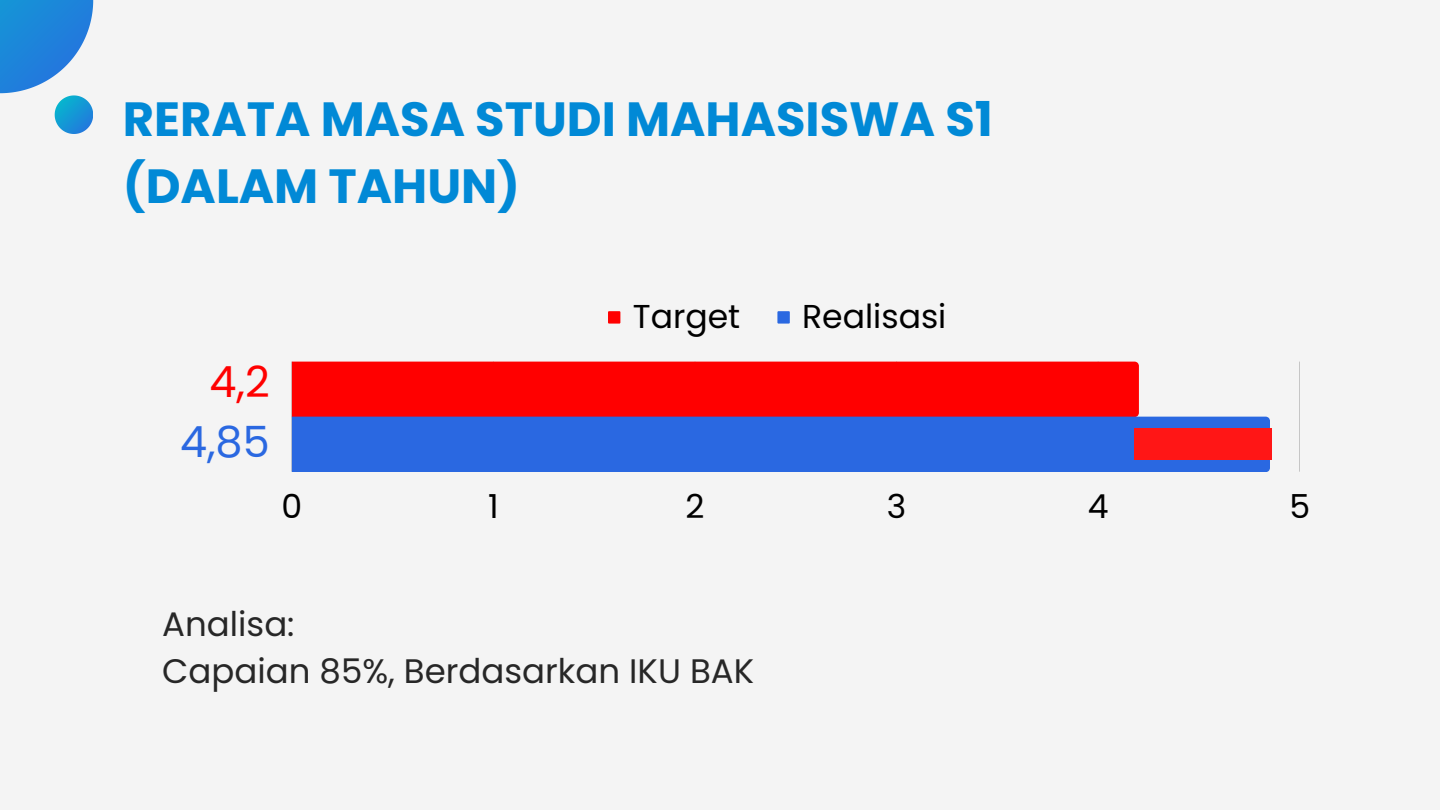
<style>
.page{position:relative;width:1440px;height:810px;background:#f4f4f4}
.page>*{position:absolute;margin:0;border:0;box-sizing:border-box;transform-origin:0 0}
.t1{font:700 48px "Poppins";color:#0189d6}
.t2{font:43px "Poppins";color:#2a68e1}
.t3{font:43px "Poppins";color:#f00}
.t4{font:34px "Poppins";color:#272727}
.t5{font:33.1px "Poppins";color:#000}
</style>
<div class="page">
<div style="left:608px;top:311px;width:12px;height:13px;background:#f00"></div>
<div style="left:777px;top:311px;width:13px;height:13px;background:#2a68e1"></div>
<svg style="left:291px;top:362px;width:1009px;height:110px;background:#9a4881"></svg>
<svg style="left:1135px;top:362px;width:4px;height:55px"></svg>
<svg style="left:1266px;top:417px;width:4px;height:55px"></svg>
<svg style="left:0;top:0;width:93px;height:134px"></svg>
<div style="left:1134px;top:429px;width:138px;height:31px;background:#ff1616"></div>
<p class="t1" style="left:123px;top:86px;width:872px">RERATA MASA STUDI MAHASISWA S1</p>
<p class="t1" style="left:123px;top:153px;width:399px">(DALAM TAHUN)</p>
<p class="t3" style="left:209px;top:352px;width:62px">4,2</p>
<p class="t2" style="left:180px;top:412px;width:91px">4,85</p>
<p class="t5" style="left:633px;top:293px;width:109px">Target</p>
<p class="t5" style="left:802px;top:293px;width:146px">Realisasi</p>
<p class="t5" style="left:281px;top:483px;width:22px">0</p>
<p class="t5" style="left:488px;top:483px;width:12px">1</p>
<p class="t5" style="left:686px;top:483px;width:21px">2</p>
<p class="t5" style="left:887px;top:483px;width:21px">3</p>
<p class="t5" style="left:1088px;top:483px;width:22px">4</p>
<p class="t5" style="left:1289px;top:483px;width:22px">5</p>
<p class="t4" style="left:162px;top:600px;width:134px">Analisa:</p>
<p class="t4" style="left:162px;top:648px;width:593px">Capaian 85%, Berdasarkan IKU BAK</p>
</div>
